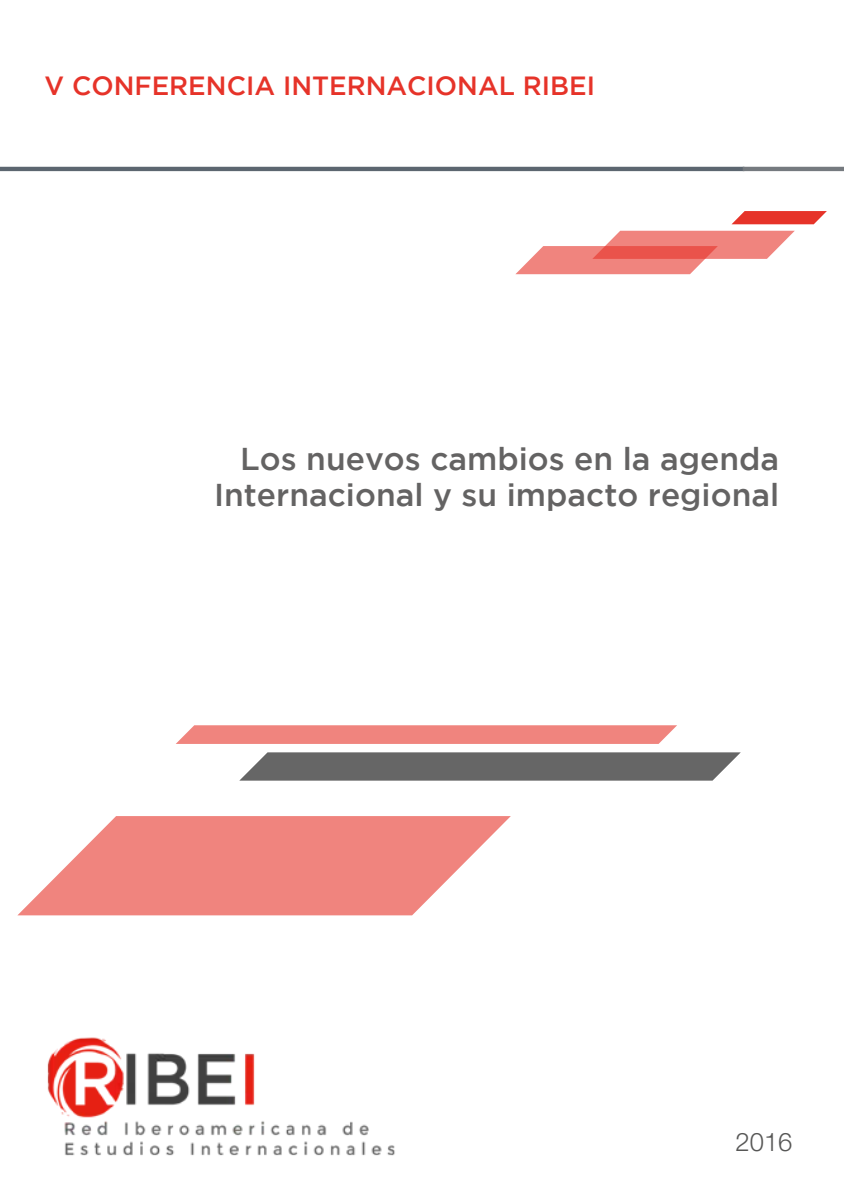
<style>
.page{position:relative;width:844px;height:1191px;background:#fff}
.page>*{position:absolute;margin:0;border:0;box-sizing:border-box;transform-origin:0 0}
.t1{font:500 31.5px/36.8px "Gotham";color:#646363;text-align:right}
.t2{font:500 26.25px "Gotham";color:#e63329}
.t3{font:300 25.55px "Helvetica Neue LT Std";color:#575756}
</style>
<div class="page">
<hr style="left:0;top:167px;width:744px;height:4px;background:#5c6670">
<hr style="left:742px;top:167px;width:101px;height:4px;background:#757a7f">
<svg style="left:516px;top:231px;width:278px;height:43px"></svg>
<svg style="left:732px;top:211px;width:94px;height:13px"></svg>
<svg style="left:18px;top:816px;width:492px;height:99px;fill:#f0847e"></svg>
<svg style="left:240px;top:752px;width:500px;height:28px;background:#707070"></svg>
<svg style="left:176px;top:725px;width:501px;height:19px;background:#f08a84"></svg>
<img style="left:47px;top:1037px;width:348px;height:119px">
<p class="t2" style="left:44px;top:71px;width:552px">V CONFERENCIA INTERNACIONAL RIBEI</p>
<p class="t1" style="left:214px;top:439px;width:566px">Los nuevos cambios en la agenda<br>Internacional y su impacto regional</p>
<p class="t3" style="left:735px;top:1126px;width:58px">2016</p>
</div>
